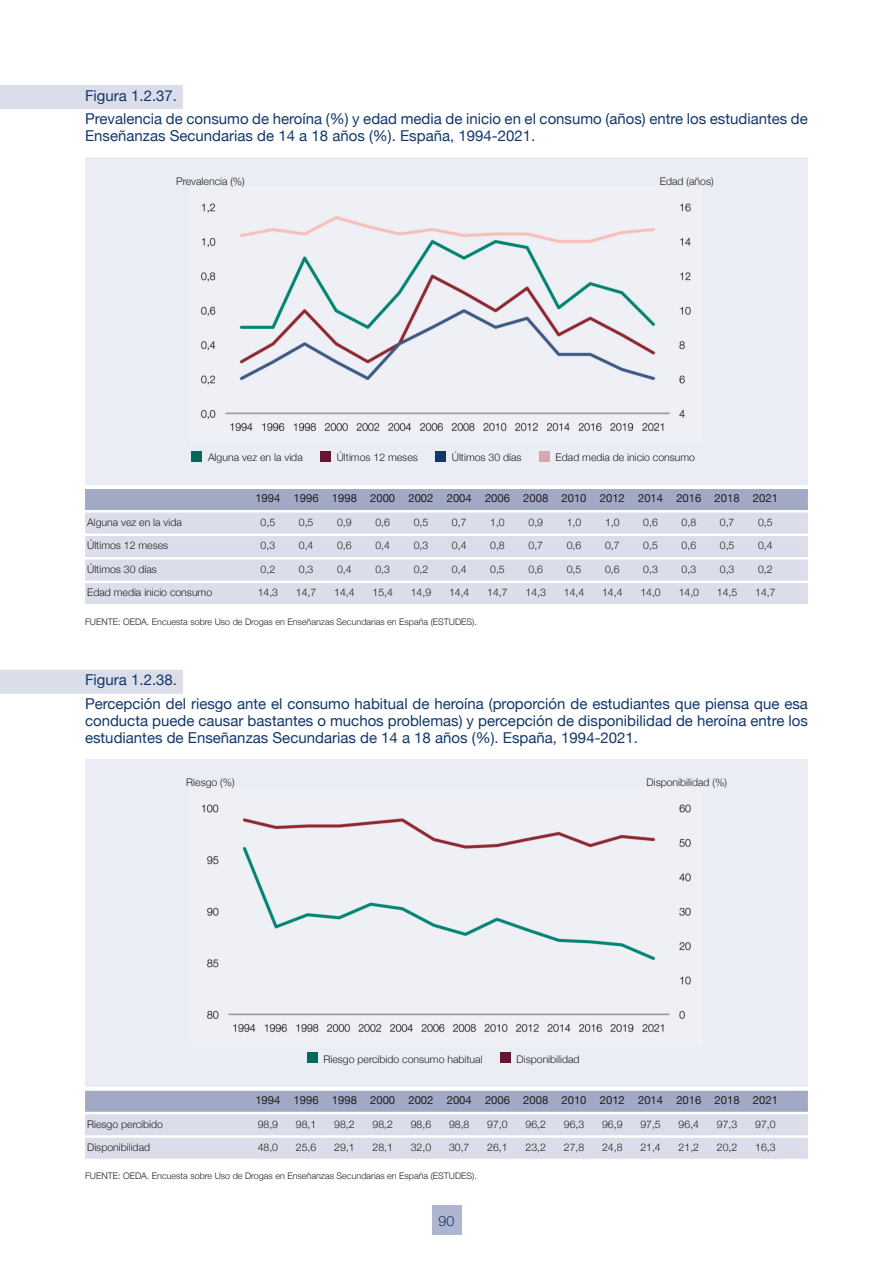
<style>
.page{position:relative;width:893px;height:1263px;background:#fff}
.page>*{position:absolute;margin:0;border:0;box-sizing:border-box;transform-origin:0 0}
.t1{font:15px/23.7px "Helvetica Neue";color:#11386d}
.t2{font:300 14.25px "Helvetica Neue";color:#11386d}
.t3{font:11.25px "Helvetica Neue";color:#231f20}
.t4{font:300 10.5px "Helvetica Neue";color:#231f20}
.t5{font:300 9px "Helvetica Neue";color:#231f20}
</style>
<div class="page">
<div style="left:432px;top:1205px;width:29px;height:30px;background:#afb5ce"></div>
<div style="left:0;top:85px;width:183px;height:24px;background:#dbdeea"></div>
<div style="left:85px;top:157px;width:723px;height:328px;background:#ebedf4"></div>
<img style="left:201px;top:203px;width:490px;height:229px">
<div style="left:192px;top:451px;width:10px;height:10px;background:#056959"></div>
<div style="left:320px;top:451px;width:11px;height:10px;background:#641633"></div>
<div style="left:435px;top:451px;width:11px;height:10px;background:#11386d"></div>
<div style="left:539px;top:451px;width:11px;height:10px;background:#d7a6ac"></div>
<div style="left:85px;top:489px;width:723px;height:21px;background:#a1a9c5"></div>
<div style="left:85px;top:512px;width:723px;height:21px;background:#dbdeea"></div>
<div style="left:85px;top:536px;width:723px;height:21px;background:#dbdeea"></div>
<div style="left:85px;top:559px;width:723px;height:21px;background:#dbdeea"></div>
<div style="left:85px;top:583px;width:723px;height:21px;background:#dbdeea"></div>
<div style="left:0;top:670px;width:183px;height:24px;background:#dbdeea"></div>
<div style="left:85px;top:759px;width:723px;height:327px;background:#ebedf4"></div>
<img style="left:201px;top:804px;width:490px;height:229px">
<div style="left:307px;top:1052px;width:11px;height:11px;background:#056959"></div>
<div style="left:500px;top:1052px;width:11px;height:11px;background:#641633"></div>
<div style="left:85px;top:1091px;width:723px;height:21px;background:#a1a9c5"></div>
<div style="left:85px;top:1114px;width:723px;height:21px;background:#dbdeea"></div>
<div style="left:85px;top:1138px;width:723px;height:21px;background:#dbdeea"></div>
<h1 class="t1" style="left:85px;top:83px;width:724px">Figura 1.2.37.<br>Prevalencia de consumo de heroína (%) y edad media de inicio en el consumo (años) entre los estudiantes de</h1>
<h1 class="t1" style="left:85px;top:124px;width:452px">Enseñanzas Secundarias de 14 a 18 años (%). España, 1994-2021.</h1>
<p class="t4" style="left:176px;top:174px;width:70px">Prevalencia (%)</p>
<p class="t4" style="left:660px;top:174px;width:55px">Edad (años)</p>
<p class="t4" style="left:208px;top:451px;width:96px">Alguna vez en la vida</p>
<p class="t4" style="left:337px;top:451px;width:83px">Últimos 12 meses</p>
<p class="t4" style="left:452px;top:451px;width:71px">Últimos 30 días</p>
<p class="t4" style="left:556px;top:451px;width:141px">Edad media de inicio consumo</p>
<p class="t3" style="left:255px;top:492px;width:524px">1994 1996 1998 2000 2002 2004 2006 2008 2010 2012 2014 2016 2018 2021</p>
<p class="t4" style="left:87px;top:516px;width:96px">Alguna vez en la vida</p>
<p class="t4" style="left:261px;top:516px;width:16px">0,5</p>
<p class="t4" style="left:299px;top:516px;width:16px">0,5</p>
<p class="t4" style="left:337px;top:516px;width:16px">0,9</p>
<p class="t4" style="left:375px;top:516px;width:16px">0,6</p>
<p class="t4" style="left:414px;top:516px;width:16px">0,5</p>
<p class="t4" style="left:452px;top:516px;width:16px">0,7</p>
<p class="t4" style="left:490px;top:516px;width:16px">1,0</p>
<p class="t4" style="left:528px;top:516px;width:16px">0,9</p>
<p class="t4" style="left:567px;top:516px;width:16px">1,0</p>
<p class="t4" style="left:605px;top:516px;width:16px">1,0</p>
<p class="t4" style="left:643px;top:516px;width:16px">0,6</p>
<p class="t4" style="left:682px;top:516px;width:16px">0,8</p>
<p class="t4" style="left:720px;top:516px;width:16px">0,7</p>
<p class="t4" style="left:758px;top:516px;width:16px">0,5</p>
<p class="t4" style="left:87px;top:539px;width:83px">Últimos 12 meses</p>
<p class="t4" style="left:261px;top:539px;width:16px">0,3</p>
<p class="t4" style="left:299px;top:539px;width:16px">0,4</p>
<p class="t4" style="left:337px;top:539px;width:16px">0,6</p>
<p class="t4" style="left:375px;top:539px;width:16px">0,4</p>
<p class="t4" style="left:414px;top:539px;width:16px">0,3</p>
<p class="t4" style="left:452px;top:539px;width:16px">0,4</p>
<p class="t4" style="left:490px;top:539px;width:16px">0,8</p>
<p class="t4" style="left:528px;top:539px;width:16px">0,7</p>
<p class="t4" style="left:567px;top:539px;width:16px">0,6</p>
<p class="t4" style="left:605px;top:539px;width:16px">0,7</p>
<p class="t4" style="left:643px;top:539px;width:16px">0,5</p>
<p class="t4" style="left:682px;top:539px;width:16px">0,6</p>
<p class="t4" style="left:720px;top:539px;width:16px">0,5</p>
<p class="t4" style="left:758px;top:539px;width:16px">0,4</p>
<p class="t4" style="left:87px;top:563px;width:71px">Últimos 30 días</p>
<p class="t4" style="left:261px;top:563px;width:16px">0,2</p>
<p class="t4" style="left:299px;top:563px;width:16px">0,3</p>
<p class="t4" style="left:337px;top:563px;width:16px">0,4</p>
<p class="t4" style="left:375px;top:563px;width:16px">0,3</p>
<p class="t4" style="left:414px;top:563px;width:16px">0,2</p>
<p class="t4" style="left:452px;top:563px;width:16px">0,4</p>
<p class="t4" style="left:490px;top:563px;width:16px">0,5</p>
<p class="t4" style="left:528px;top:563px;width:16px">0,6</p>
<p class="t4" style="left:567px;top:563px;width:16px">0,5</p>
<p class="t4" style="left:605px;top:563px;width:16px">0,6</p>
<p class="t4" style="left:643px;top:563px;width:16px">0,3</p>
<p class="t4" style="left:682px;top:563px;width:16px">0,3</p>
<p class="t4" style="left:720px;top:563px;width:16px">0,3</p>
<p class="t4" style="left:758px;top:563px;width:16px">0,2</p>
<p class="t4" style="left:87px;top:586px;width:127px">Edad media inicio consumo</p>
<p class="t4" style="left:258px;top:586px;width:22px">14,3</p>
<p class="t4" style="left:296px;top:586px;width:22px">14,7</p>
<p class="t4" style="left:334px;top:586px;width:22px">14,4</p>
<p class="t4" style="left:372px;top:586px;width:22px">15,4</p>
<p class="t4" style="left:411px;top:586px;width:22px">14,9</p>
<p class="t4" style="left:449px;top:586px;width:22px">14,4</p>
<p class="t4" style="left:487px;top:586px;width:22px">14,7</p>
<p class="t4" style="left:526px;top:586px;width:22px">14,3</p>
<p class="t4" style="left:564px;top:586px;width:22px">14,4</p>
<p class="t4" style="left:602px;top:586px;width:22px">14,4</p>
<p class="t4" style="left:640px;top:586px;width:22px">14,0</p>
<p class="t4" style="left:679px;top:586px;width:22px">14,0</p>
<p class="t4" style="left:717px;top:586px;width:22px">14,5</p>
<p class="t4" style="left:755px;top:586px;width:22px">14,7</p>
<p class="t5" style="left:85px;top:616px;width:393px">FUENTE: OEDA. Encuesta sobre Uso de Drogas en Enseñanzas Secundarias en España (ESTUDES).</p>
<h1 class="t1" style="left:85px;top:668px;width:724px">Figura 1.2.38.<br>Percepción del riesgo ante el consumo habitual de heroína (proporción de estudiantes que piensa que esa</h1>
<h1 class="t1" style="left:85px;top:712px;width:724px;line-height:17.2px">conducta puede causar bastantes o muchos problemas) y percepción de disponibilidad de heroína entre los estudiantes de Enseñanzas Secundarias de 14 a 18 años (%). España, 1994-2021.</h1>
<p class="t4" style="left:186px;top:776px;width:50px">Riesgo (%)</p>
<p class="t4" style="left:647px;top:776px;width:82px">Disponibilidad (%)</p>
<p class="t4" style="left:324px;top:1053px;width:161px">Riesgo percibido consumo habitual</p>
<p class="t4" style="left:517px;top:1053px;width:64px">Disponibilidad</p>
<p class="t3" style="left:255px;top:1093px;width:524px">1994 1996 1998 2000 2002 2004 2006 2008 2010 2012 2014 2016 2018 2021</p>
<p class="t4" style="left:87px;top:1117px;width:77px">Riesgo percibido</p>
<p class="t4" style="left:258px;top:1117px;width:22px">98,9</p>
<p class="t4" style="left:296px;top:1117px;width:22px">98,1</p>
<p class="t4" style="left:334px;top:1117px;width:22px">98,2</p>
<p class="t4" style="left:372px;top:1117px;width:22px">98,2</p>
<p class="t4" style="left:411px;top:1117px;width:22px">98,6</p>
<p class="t4" style="left:449px;top:1117px;width:22px">98,8</p>
<p class="t4" style="left:487px;top:1117px;width:22px">97,0</p>
<p class="t4" style="left:526px;top:1117px;width:22px">96,2</p>
<p class="t4" style="left:564px;top:1117px;width:22px">96,3</p>
<p class="t4" style="left:602px;top:1117px;width:22px">96,9</p>
<p class="t4" style="left:640px;top:1117px;width:22px">97,5</p>
<p class="t4" style="left:679px;top:1117px;width:22px">96,4</p>
<p class="t4" style="left:717px;top:1117px;width:22px">97,3</p>
<p class="t4" style="left:755px;top:1117px;width:22px">97,0</p>
<p class="t4" style="left:87px;top:1141px;width:64px">Disponibilidad</p>
<p class="t4" style="left:258px;top:1141px;width:22px">48,0</p>
<p class="t4" style="left:296px;top:1141px;width:22px">25,6</p>
<p class="t4" style="left:334px;top:1141px;width:22px">29,1</p>
<p class="t4" style="left:372px;top:1141px;width:22px">28,1</p>
<p class="t4" style="left:411px;top:1141px;width:22px">32,0</p>
<p class="t4" style="left:449px;top:1141px;width:22px">30,7</p>
<p class="t4" style="left:487px;top:1141px;width:22px">26,1</p>
<p class="t4" style="left:526px;top:1141px;width:22px">23,2</p>
<p class="t4" style="left:564px;top:1141px;width:22px">27,8</p>
<p class="t4" style="left:602px;top:1141px;width:22px">24,8</p>
<p class="t4" style="left:640px;top:1141px;width:22px">21,4</p>
<p class="t4" style="left:679px;top:1141px;width:22px">21,2</p>
<p class="t4" style="left:717px;top:1141px;width:22px">20,2</p>
<p class="t4" style="left:755px;top:1141px;width:22px">16,3</p>
<p class="t5" style="left:85px;top:1171px;width:393px">FUENTE: OEDA. Encuesta sobre Uso de Drogas en Enseñanzas Secundarias en España (ESTUDES).</p>
<h2 class="t2" style="left:439px;top:1212px;width:17px">90</h2>
</div>
